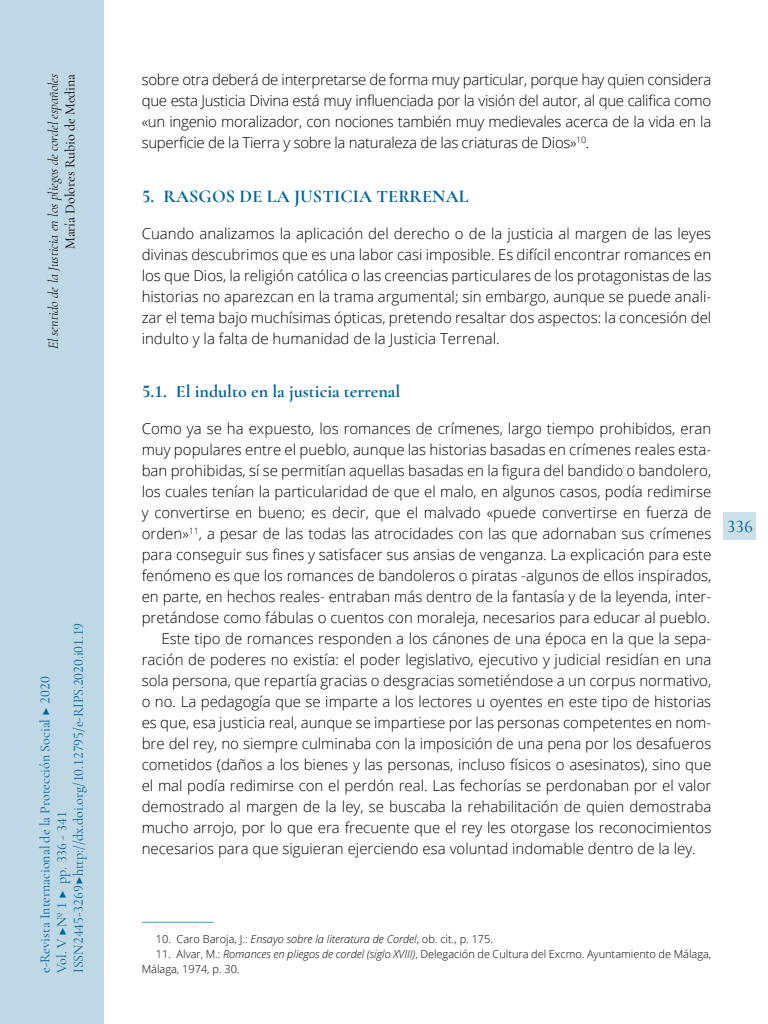
<style>
.page{position:relative;width:768px;height:1024px;background:#fff}
.page>*{position:absolute;margin:0;border:0;box-sizing:border-box;transform-origin:0 0}
.t1{font:700 18px "Cormorant Garamond";color:#006599}
.t2{font:500 18px "Cormorant Garamond";color:#006599}
.t3{font:300 15px/21px "Open Sans";color:#000;text-align:justify}
.t4{font:14px/16.8px "Cormorant Garamond";color:#006599}
.t5{font:italic 300 14px "Cormorant Garamond";color:#000}
.t6{font:14px "Cormorant Garamond";color:#000}
.t7{font:300 11px "Open Sans";color:#000}
.s1{font-style:italic}
</style>
<div class="page">
<hr style="left:142px;top:922px;width:72px;height:1px;background:#4d93b8">
<div style="left:0;top:0;width:103px;height:1024px;background:#bfd8e6"></div>
<div style="left:724px;top:512px;width:32px;height:28px;background:#cce0eb"></div>
<p class="t5" style="left:45px;top:349px;width:277px;rotate:-90deg">El sentido de la Justicia en los pliegos de cordel españoles</p>
<p class="t6" style="left:62px;top:249px;width:177px;rotate:-90deg">María Dolores Rubio de Medina</p>
<p class="t4" style="left:36px;top:973px;width:352px;rotate:-90deg">e-Revista Internacional de la Protección Social ▶ 2020<br>Vol. V ▶Nº 1 ▶ pp. 336 - 341<br>ISSN 2445-3269 ▶ http://dx.doi.org/10.12795/e-RIPS.2020.i01.19</p>
<p class="t3" style="left:142px;top:69px;width:571px">sobre otra deberá de interpretarse de forma muy particular, porque hay quien considera que esta Justicia Divina está muy influenciada por la visión del autor, al que califica como «un ingenio moralizador, con nociones también muy medievales acerca de la vida en la superficie de la Tierra y sobre la naturaleza de las criaturas de Dios»<sup>10</sup>.</p>
<p class="t1" style="left:142px;top:185px;width:328px">5. RASGOS DE LA JUSTICIA TERRENAL</p>
<p class="t3" style="left:142px;top:222px;width:571px">Cuando analizamos la aplicación del derecho o de la justicia al margen de las leyes divinas descubrimos que es una labor casi imposible. Es difícil encontrar romances en los que Dios, la religión católica o las creencias particulares de los protagonistas de las historias no aparezcan en la trama argumental; sin embargo, aunque se puede anali&shy;zar el tema bajo muchísimas ópticas, pretendo resaltar dos aspectos: la concesión del indulto y la falta de humanidad de la Justicia Terrenal.</p>
<p class="t1" style="left:142px;top:380px;width:260px">5.1. El indulto en la justicia terrenal</p>
<p class="t3" style="left:142px;top:418px;width:571px">Como ya se ha expuesto, los romances de crímenes, largo tiempo prohibidos, eran</p>
<p class="t3" style="left:142px;top:439px;width:571px">muy populares entre el pueblo, aunque las historias basadas en crímenes reales esta-</p>
<p class="t3" style="left:142px;top:460px;width:571px">ban prohibidas, sí se permitían aquellas basadas en la figura del bandido o bandolero,</p>
<p class="t3" style="left:142px;top:481px;width:571px">los cuales tenían la particularidad de que el malo, en algunos casos, podía redimirse</p>
<p class="t3" style="left:142px;top:502px;width:571px">y convertirse en bueno; es decir, que el malvado «puede convertirse en fuerza de</p>
<p class="t3" style="left:142px;top:523px;width:571px">orden»<sup>11</sup>, a pesar de las todas las atrocidades con las que adornaban sus crímenes</p>
<p class="t3" style="left:142px;top:544px;width:571px">para conseguir sus fines y satisfacer sus ansias de venganza. La explicación para este</p>
<p class="t3" style="left:142px;top:565px;width:571px">fenómeno es que los romances de bandoleros o piratas -algunos de ellos inspirados,</p>
<p class="t3" style="left:142px;top:586px;width:571px">en parte, en hechos reales- entraban más dentro de la fantasía y de la leyenda, inter-</p>
<p class="t3" style="left:142px;top:607px;width:570px">pretándose como fábulas o cuentos con moraleja, necesarios para educar al pueblo.</p>
<p class="t3" style="left:162px;top:628px;width:551px">Este tipo de romances responden a los cánones de una época en la que la sepa-</p>
<p class="t3" style="left:142px;top:649px;width:571px">ración de poderes no existía: el poder legislativo, ejecutivo y judicial residían en una</p>
<p class="t3" style="left:142px;top:670px;width:571px">sola persona, que repartía gracias o desgracias sometiéndose a un corpus normativo,</p>
<p class="t3" style="left:142px;top:691px;width:571px">o no. La pedagogía que se imparte a los lectores u oyentes en este tipo de historias</p>
<p class="t3" style="left:142px;top:712px;width:571px">es que, esa justicia real, aunque se impartiese por las personas competentes en nom-</p>
<p class="t3" style="left:142px;top:733px;width:571px">bre del rey, no siempre culminaba con la imposición de una pena por los desafueros</p>
<p class="t3" style="left:142px;top:754px;width:571px">cometidos (daños a los bienes y las personas, incluso físicos o asesinatos), sino que</p>
<p class="t3" style="left:142px;top:775px;width:571px">el mal podía redimirse con el perdón real. Las fechorías se perdonaban por el valor</p>
<p class="t3" style="left:142px;top:796px;width:571px">demostrado al margen de la ley, se buscaba la rehabilitación de quien demostraba</p>
<p class="t3" style="left:142px;top:817px;width:571px">mucho arrojo, por lo que era frecuente que el rey les otorgase los reconocimientos</p>
<p class="t3" style="left:142px;top:838px;width:556px">necesarios para que siguieran ejerciendo esa voluntad indomable dentro de la ley.</p>
<p class="t2" style="left:726px;top:515px;width:28px">336</p>
<p class="t7" style="left:156px;top:931px;width:339px">10. Caro Baroja, J.: <span class="s1">Ensayo sobre la literatura de Cordel</span>, ob. cit., p. 175.</p>
<p class="t7" style="left:156px;top:946px;width:557px">11. Alvar, M.: <span class="s1">Romances en pliegos de cordel (siglo XVIII)</span>, Delegación de Cultura del Excmo. Ayuntamiento de Málaga,</p>
<p class="t7" style="left:142px;top:961px;width:99px">Málaga, 1974, p. 30.</p>
</div>
